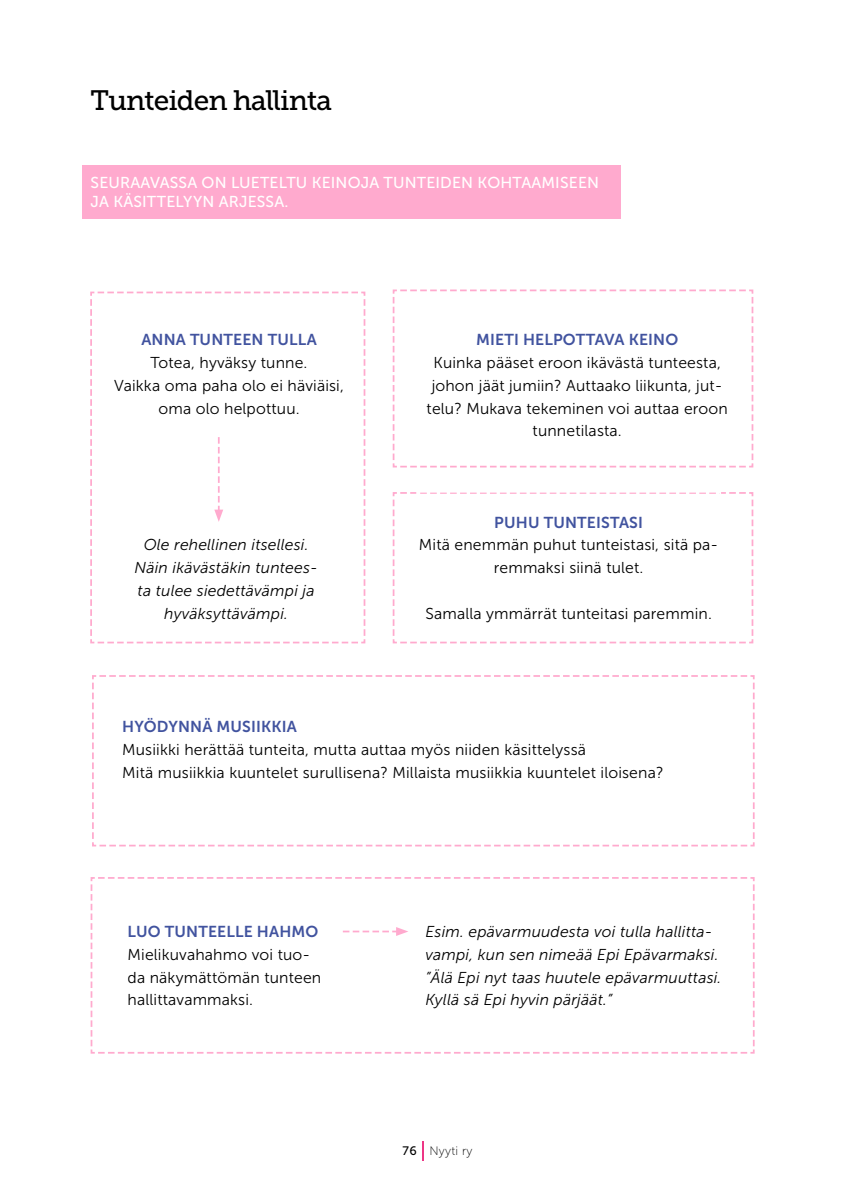
<style>
.page{position:relative;width:844px;height:1191px;background:#fff}
.page>*{position:absolute;margin:0;border:0;box-sizing:border-box;transform-origin:0 0}
.t1{font:28px "Museo Slab 500";letter-spacing:-.03em;color:#000}
.t2{font:15.75px/22.8px "Museo Sans 300";letter-spacing:.01em;color:#000;text-align:center}
.t3{font:italic 15.75px/22.8px "Museo Sans 300";letter-spacing:.01em;color:#000}
.t4{font:15.75px "Museo Sans 700";letter-spacing:.01em;color:#41539f}
.t5{font:15.75px/19.2px "Museo Sans 500";letter-spacing:.01em;color:#fff}
.t6{font:12.25px "Museo Sans 100";letter-spacing:.02em;color:#000}
.s1{font-family:"Museo Sans 500"}
</style>
<div class="page">
<svg style="left:422px;top:1141px;width:1px;height:20px"></svg>
<svg style="left:91px;top:877px;width:663px;height:176px"></svg>
<div style="left:82px;top:165px;width:538px;height:54px;background:#ffaace"></div>
<svg style="left:90px;top:291px;width:275px;height:352px"></svg>
<svg style="left:392px;top:289px;width:362px;height:179px"></svg>
<svg style="left:392px;top:492px;width:362px;height:152px"></svg>
<div style="left:416px;top:491px;width:304px;height:138px;border:2px solid #fff"></div>
<svg style="left:92px;top:675px;width:663px;height:172px"></svg>
<h1 class="t1" style="left:91px;top:85px;width:243px">Tunteiden hallinta</h1>
<p class="t5" style="left:91px;top:173px;width:510px">SEURAAVASSA ON LUETELTU KEINOJA TUNTEIDEN KOHTAAMISEEN<br>JA KÄSITTELYYN ARJESSA.</p>
<p class="t4" style="left:141px;top:331px;width:177px">ANNA TUNTEEN TULLA</p>
<p class="t2" style="left:114px;top:351px;width:231px">Totea, hyväksy tunne.<br>Vaikka oma paha olo ei häviäisi, oma olo helpottuu.</p>
<p class="t3" style="left:134px;top:533px;width:185px;text-align:center">Ole rehellinen itsellesi.<br>Näin ikävästäkin tuntees&shy;ta tulee siedettävämpi ja hyväksyttävämpi.</p>
<p class="t4" style="left:476px;top:331px;width:204px">MIETI HELPOTTAVA KEINO</p>
<p class="t2" style="left:426px;top:351px;width:302px">Kuinka pääset eroon ikävästä tunteesta, johon jäät jumiin? Auttaako liikunta, jut&shy;telu? Mukava tekeminen voi auttaa eroon tunnetilasta.</p>
<p class="t4" style="left:494px;top:513px;width:150px">PUHU TUNTEISTASI</p>
<p class="t2" style="left:419px;top:533px;width:301px">Mitä enemmän puhut tunteistasi, sitä pa&shy;remmaksi siinä tulet.</p>
<p class="t2" style="left:425px;top:602px;width:288px">Samalla ymmärrät tunteitasi paremmin.</p>
<p class="t4" style="left:122px;top:718px;width:176px">HYÖDYNNÄ MUSIIKKIA</p>
<p class="t2" style="left:122px;top:738px;width:542px;text-align:left">Musiikki herättää tunteita, mutta auttaa myös niiden käsittelyssä<br>Mitä musiikkia kuuntelet surullisena? Millaista musiikkia kuuntelet iloisena?</p>
<p class="t4" style="left:127px;top:923px;width:192px">LUO TUNTEELLE HAHMO</p>
<p class="t2" style="left:127px;top:943px;width:195px;text-align:left">Mielikuvahahmo voi tuo&shy;da näkymättömän tunteen hallittavammaksi.</p>
<p class="t3" style="left:425px;top:920px;width:297px">Esim. epävarmuudesta voi tulla hallitta&shy;vampi, kun sen nimeää Epi Epävarmaksi. ”Älä Epi nyt taas huutele epävarmuuttasi.<br>Kyllä sä Epi hyvin pärjäät.”</p>
<p class="t6" style="left:402px;top:1143px;width:71px"><span class="s1">76</span> Nyyti ry</p>
</div>
